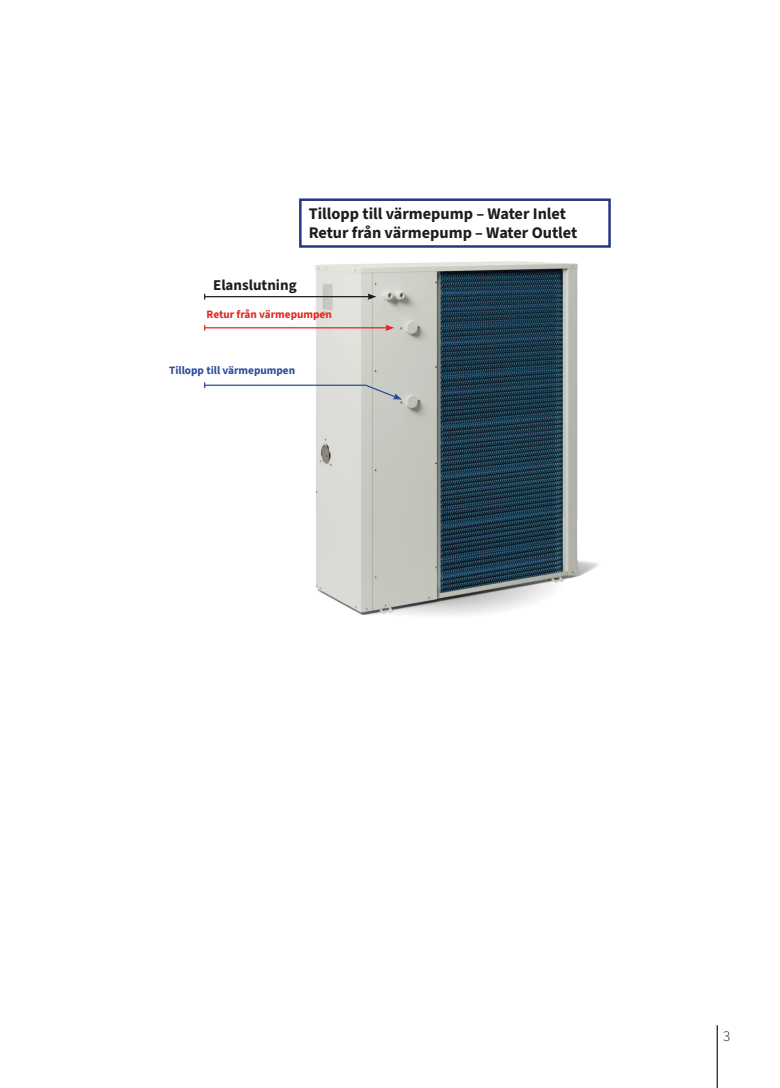
<style>
.page{position:relative;width:780px;height:1088px;background:#fff}
.page>*{position:absolute;margin:0;border:0;box-sizing:border-box;transform-origin:0 0}
.Brödtext{font:700 16.25px "Source Sans 3";color:#1d1d1b}
.Tech_Caption{font:700 15px "Source Sans 3";color:#1d1d1b}
.t1{font:300 15px "Source Sans 3";color:#1d1d1b}
.Tech_Caption-2{font:700 11.25px "Source Sans 3";color:#2c4b9b}
.Tech_Caption-3{font:700 11.25px "Source Sans 3";color:#e52521}
</style>
<div class="page">
<hr style="left:716px;top:1025px;width:1px;height:63px;background:#1d1d1b">
<div style="left:299px;top:198px;width:311px;height:50px;border:2px solid #283583"></div>
<img style="left:307px;top:261px;width:292px;height:355px">
<hr style="left:205px;top:296px;width:164px;height:1px;background:#1d1d1b">
<svg style="left:367px;top:293px;width:9px;height:7px"></svg>
<svg style="left:204px;top:382px;width:198px;height:17px"></svg>
<hr style="left:205px;top:327px;width:182px;height:1px;background:#e52521">
<svg style="left:385px;top:325px;width:9px;height:6px"></svg>
<p class="Brödtext" style="left:309px;top:203px;width:259px">Tillopp till värmepump – Water Inlet</p>
<p class="Brödtext" style="left:309px;top:222px;width:270px">Retur från värmepump – Water Outlet</p>
<p class="Tech_Caption" style="left:213px;top:275px;width:85px">Elanslutning</p>
<p class="Tech_Caption-3" style="left:206px;top:307px;width:127px">Retur från värmepumpen</p>
<p class="Tech_Caption-2" style="left:169px;top:363px;width:127px">Tillopp till värmepumpen</p>
<p class="t1" style="left:723px;top:1026px;width:9px">3</p>
</div>
